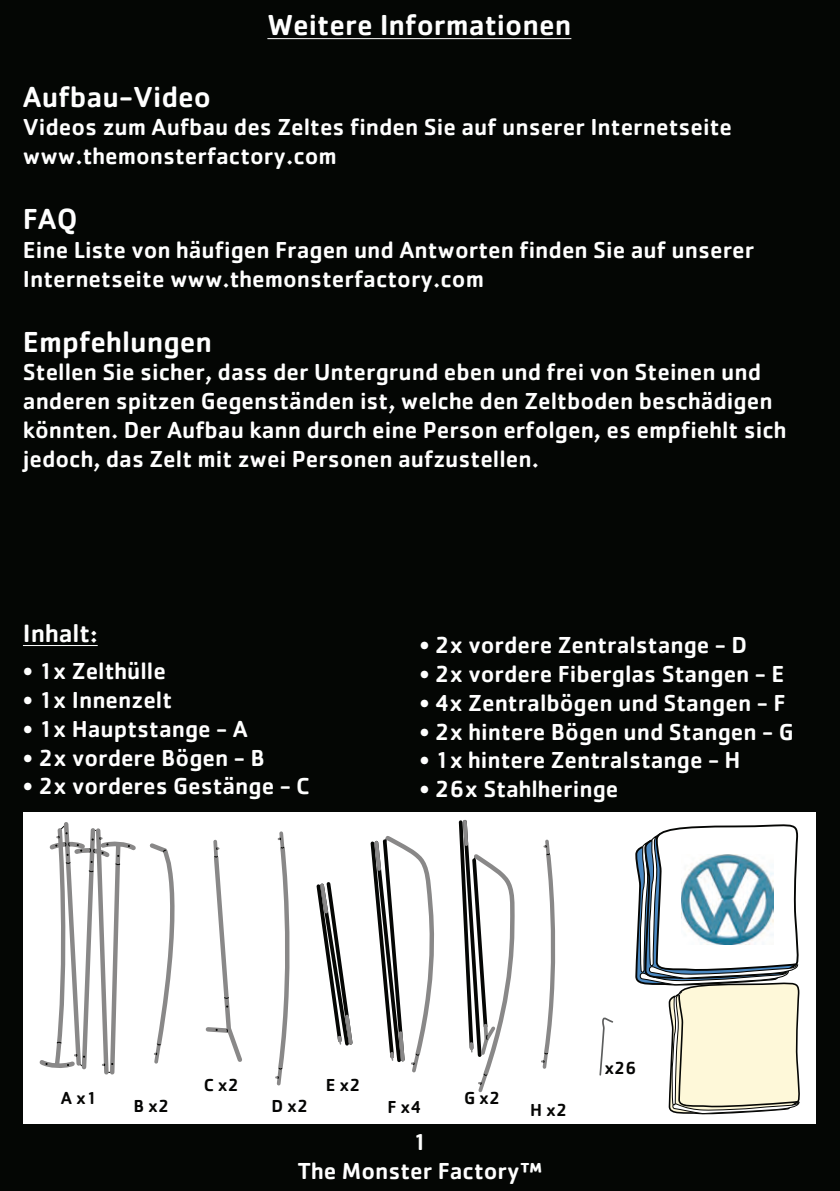
<style>
.page{position:relative;width:840px;height:1191px;background:#fff}
.page>*{position:absolute;margin:0;border:0;box-sizing:border-box;transform-origin:0 0}
.t1{font:500 30px "Cachet Std";color:#fff}
.t2{font:500 26px "Cachet Std";color:#fff}
.t3{font:500 24px/28.8px "Cachet Std";color:#fff}
.t4{font:500 18px "Cachet Std";color:#050504}
</style>
<div class="page">
<div style="left:0;top:0;width:839px;height:1191px;background:#040604"></div>
<hr style="left:267px;top:38px;width:304px;height:1px;background:#fff">
<hr style="left:23px;top:645px;width:75px;height:1px;background:#fff">
<div style="left:23px;top:812px;width:792px;height:312px;background:#fff"></div>
<svg style="left:635px;top:824px;width:165px;height:291px"></svg>
<img style="left:681px;top:854px;width:91px;height:91px">
<svg style="left:316px;top:882px;width:37px;height:164px"></svg>
<svg style="left:370px;top:836px;width:64px;height:237px"></svg>
<svg style="left:149px;top:843px;width:26px;height:221px"></svg>
<svg style="left:275px;top:831px;width:15px;height:255px"></svg>
<svg style="left:541px;top:839px;width:15px;height:230px"></svg>
<svg style="left:205px;top:839px;width:37px;height:223px"></svg>
<svg style="left:39px;top:822px;width:97px;height:253px"></svg>
<svg style="left:599px;top:1017px;width:14px;height:59px"></svg>
<svg style="left:458px;top:819px;width:57px;height:274px"></svg>
<p class="t1" style="left:267px;top:6px;width:305px">Weitere Informationen</p>
<p class="t1" style="left:23px;top:78px;width:189px">Aufbau-Video</p>
<p class="t3" style="left:23px;top:112px;width:710px">Videos zum Aufbau des Zeltes finden Sie auf unserer Internetseite www.themonsterfactory.com</p>
<p class="t1" style="left:23px;top:201px;width:56px">FAQ</p>
<p class="t3" style="left:23px;top:235px;width:732px">Eine Liste von häufigen Fragen und Antworten finden Sie auf unserer<br>Internetseite www.themonsterfactory.com</p>
<p class="t1" style="left:23px;top:323px;width:191px">Empfehlungen</p>
<p class="t3" style="left:23px;top:357px;width:764px">Stellen Sie sicher, dass der Untergrund eben und frei von Steinen und anderen spitzen Gegenständen ist, welche den Zeltboden beschädigen könnten. Der Aufbau kann durch eine Person erfolgen, es empfiehlt sich jedoch, das Zelt mit zwei Personen aufzustellen.</p>
<p class="t2" style="left:23px;top:617px;width:76px">Inhalt:</p>
<p class="t3" style="left:23px;top:656px;width:144px">• 1x Zelthülle</p>
<p class="t3" style="left:23px;top:685px;width:151px">• 1x Innenzelt</p>
<p class="t3" style="left:23px;top:713px;width:226px">• 1x Hauptstange - A</p>
<p class="t3" style="left:23px;top:742px;width:243px">• 2x vordere Bögen - B</p>
<p class="t3" style="left:23px;top:771px;width:288px">• 2x vorderes Gestänge - C</p>
<p class="t3" style="left:419px;top:630px;width:329px">• 2x vordere Zentralstange - D</p>
<p class="t3" style="left:419px;top:659px;width:366px">• 2x vordere Fiberglas Stangen - E</p>
<p class="t3" style="left:419px;top:687px;width:367px">• 4x Zentralbögen und Stangen - F</p>
<p class="t3" style="left:419px;top:716px;width:375px">• 2x hintere Bögen und Stangen - G</p>
<p class="t3" style="left:419px;top:745px;width:322px">• 1x hintere Zentralstange - H</p>
<p class="t3" style="left:419px;top:774px;width:200px">• 26x Stahlheringe</p>
<p class="t4" style="left:604px;top:1057px;width:34px">x26</p>
<p class="t4" style="left:61px;top:1086px;width:38px">A x1</p>
<p class="t4" style="left:133px;top:1094px;width:37px">B x2</p>
<p class="t4" style="left:204px;top:1073px;width:37px">C x2</p>
<p class="t4" style="left:325px;top:1073px;width:36px">E x2</p>
<p class="t4" style="left:271px;top:1094px;width:38px">D x2</p>
<p class="t4" style="left:387px;top:1095px;width:35px">F x4</p>
<p class="t4" style="left:464px;top:1086px;width:38px">G x2</p>
<p class="t4" style="left:530px;top:1098px;width:39px">H x2</p>
<p class="t3" style="left:297px;top:1127px;width:246px;text-align:center">1<br>The Monster Factory™</p>
</div>
